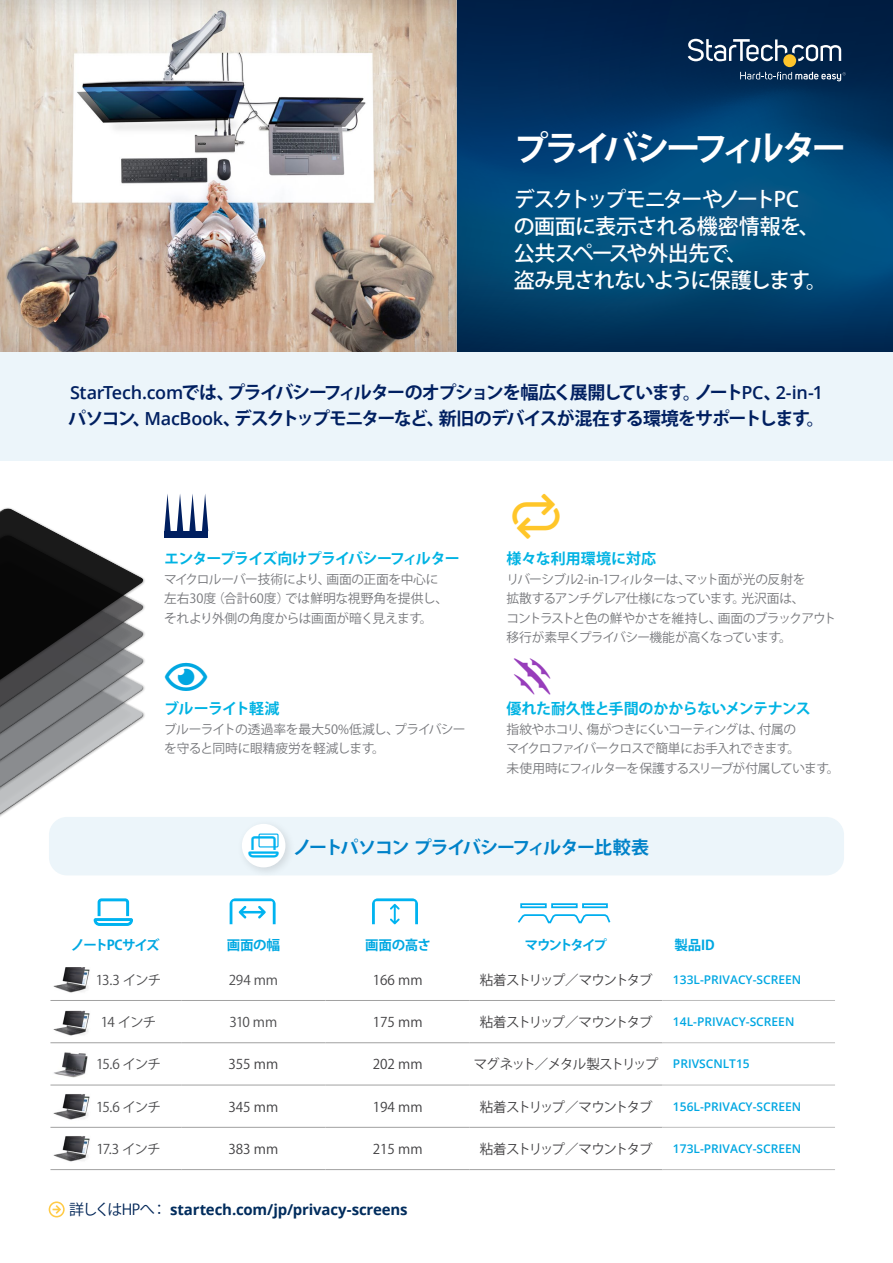
<style>
.page{position:relative;width:893px;height:1263px;background:#fff}
.page>*{position:absolute;margin:0;border:0;box-sizing:border-box;transform-origin:0 0}
.t1{font:700 34.5px "Koz Go Pr 6 N";letter-spacing:-.125em;color:#fff}
.t2{font:500 21px/27px "Koz Go Pr 6 N";letter-spacing:-.05em;color:#fff}
.t3{font:700 18px/25.5px "Koz Go Pr 6 N";letter-spacing:-.08em;color:#001f60}
.t4{font:700 18px "Koz Go Pr 6 N";letter-spacing:-.075em;color:#0082c9}
.t5{font:700 15px "Open Sans";letter-spacing:-.015em;color:#002c5d}
.t6{font:700 15px "Koz Go Pr 6 N";letter-spacing:-.035em;color:#00b3e3}
.t7{font:700 15px "Koz Go Pr 6 N";letter-spacing:-.06em;color:#00b3e3}
.t8{font:700 15px "Koz Go Pr 6 N";color:#00b3e3}
.t9{font:13.5px "Koz Go Pr 6 N";letter-spacing:-.12em;color:#414042}
.t10{font:13.5px "Koz Go Pr 6 N";letter-spacing:-.065em;color:#4c4c4e}
.t11{font:13.5px "Koz Go Pr 6 N";letter-spacing:-.07em;color:#414042}
.t12{font:13.5px "Koz Go Pr 6 N";letter-spacing:-.09em;color:#414042}
.t13{font:700 13.5px "Koz Go Pr 6 N";letter-spacing:-.06em;color:#00a8e2}
.t14{font:700 13.5px "Koz Go Pr 6 N";letter-spacing:-.1em;color:#00a8e2}
.t15{font:700 13.5px "Koz Go Pr 6 N";letter-spacing:-.15em;color:#00a8e2}
.t16{font:12.75px/19.5px "Koz Go Pr 6 N";letter-spacing:-.045em;color:#76777b}
.t17{font:12.75px/19.5px "Koz Go Pr 6 N";letter-spacing:-.025em;color:#76777b}
.t18{font:600 12px "Open Sans";color:#00a7e2}
.s1{font-family:"Open Sans";font-weight:600}
.s2{font-family:"Open Sans";font-weight:600;font-size:12px;color:#00a7e2}
.s3{font-family:"Koz Go Pr 6 N";font-weight:400;color:#002557}
</style>
<div class="page">
<svg style="left:469px;top:0;width:424px;height:352px;background:#003c69"></svg>
<div style="left:49px;top:817px;width:795px;height:58px;background:#ecf5fa;border-radius:18px"></div>
<svg style="left:740px;top:72px;width:106px;height:10px"></svg>
<svg style="left:688px;top:39px;width:153px;height:22px"></svg>
<div style="left:783px;top:54px;width:13px;height:13px;background:#ffc52b;border-radius:50%"></div>
<svg style="left:230px;top:898px;width:46px;height:26px"></svg>
<svg style="left:372px;top:898px;width:46px;height:26px"></svg>
<hr style="left:50px;top:1000px;width:131px;height:1px;background:#a1a1a1">
<hr style="left:181px;top:1000px;width:144px;height:1px;background:#a1a1a1">
<hr style="left:325px;top:1000px;width:145px;height:1px;background:#a1a1a1">
<hr style="left:470px;top:1000px;width:192px;height:1px;background:#a1a1a1">
<hr style="left:50px;top:1042px;width:131px;height:1px;background:#a1a1a1">
<hr style="left:181px;top:1042px;width:144px;height:1px;background:#a1a1a1">
<hr style="left:325px;top:1042px;width:145px;height:1px;background:#a1a1a1">
<hr style="left:470px;top:1042px;width:192px;height:1px;background:#a1a1a1">
<hr style="left:50px;top:1085px;width:131px;height:1px;background:#a1a1a1">
<hr style="left:181px;top:1085px;width:144px;height:1px;background:#a1a1a1">
<hr style="left:325px;top:1085px;width:145px;height:1px;background:#a1a1a1">
<hr style="left:470px;top:1085px;width:192px;height:1px;background:#a1a1a1">
<hr style="left:50px;top:1127px;width:131px;height:1px;background:#a1a1a1">
<hr style="left:181px;top:1127px;width:144px;height:1px;background:#a1a1a1">
<hr style="left:325px;top:1127px;width:145px;height:1px;background:#a1a1a1">
<hr style="left:470px;top:1127px;width:192px;height:1px;background:#a1a1a1">
<hr style="left:50px;top:1169px;width:131px;height:1px;background:#a1a1a1">
<hr style="left:181px;top:1169px;width:144px;height:1px;background:#a1a1a1">
<hr style="left:325px;top:1169px;width:145px;height:1px;background:#a1a1a1">
<hr style="left:470px;top:1169px;width:192px;height:1px;background:#a1a1a1">
<hr style="left:662px;top:1000px;width:173px;height:1px;background:#bdbdbd">
<hr style="left:662px;top:1042px;width:173px;height:1px;background:#bdbdbd">
<hr style="left:662px;top:1085px;width:173px;height:1px;background:#bdbdbd">
<hr style="left:662px;top:1127px;width:173px;height:1px;background:#bdbdbd">
<hr style="left:662px;top:1169px;width:173px;height:1px;background:#bdbdbd">
<img style="left:53px;top:967px;width:37px;height:26px">
<img style="left:53px;top:1010px;width:37px;height:26px">
<img style="left:54px;top:1052px;width:34px;height:26px">
<img style="left:53px;top:1094px;width:37px;height:26px">
<img style="left:53px;top:1136px;width:37px;height:26px">
<svg style="left:517px;top:914px;width:94px;height:10px"></svg>
<div style="left:520px;top:903px;width:27px;height:5px;border:2px solid #00aeef"></div>
<div style="left:551px;top:903px;width:27px;height:5px;border:2px solid #00aeef"></div>
<div style="left:582px;top:903px;width:26px;height:5px;border:2px solid #00aeef"></div>
<svg style="left:93px;top:916px;width:40px;height:10px"></svg>
<svg style="left:97px;top:898px;width:33px;height:18px"></svg>
<svg style="left:0;top:512px;width:179px;height:298px"></svg>
<svg style="left:164px;top:494px;width:7px;height:37px"></svg>
<svg style="left:177px;top:494px;width:6px;height:37px"></svg>
<svg style="left:202px;top:494px;width:6px;height:37px"></svg>
<svg style="left:189px;top:494px;width:7px;height:37px"></svg>
<div style="left:164px;top:531px;width:44px;height:6px;background:#001f60"></div>
<div style="left:236px;top:818px;width:60px;height:60px;background:#000;opacity:.12"></div>
<div style="left:242px;top:824px;width:43px;height:43px;background:#fff;border-radius:50%"></div>
<div style="left:258px;top:833px;width:21px;height:14px;border:1px solid #00aeef"></div>
<svg style="left:49px;top:1201px;width:16px;height:16px"></svg>
<div style="left:0;top:0;width:469px;height:355px;background:#000;opacity:.11"></div>
<div style="left:0;top:352px;width:893px;height:108px;background:#ecf5fa"></div>
<svg style="left:165px;top:663px;width:14px;height:28px"></svg>
<svg style="left:258px;top:836px;width:21px;height:12px"></svg>
<h1 class="t1" style="left:514px;top:129px;width:334px">プライバシーフィルター</h1>
<h2 class="t2" style="left:514px;top:187px;width:315px">デスクトップモニターやノートPC<br>の画面に表示される機密情報を、公共スペースや外出先で、<br>盗み見されないように保護します。</h2>
<h3 class="t3" style="left:68px;top:380px;width:758px"><span class="s1">StarTech.com</span>では、プライバシーフィルターのオプションを幅広く展開しています。ノート<span class="s1">PC</span>、<span class="s1">2-in-1</span>パソコン、<span class="s1">MacBook</span>、デスクトップモニターなど、新旧のデバイスが混在する環境をサポートします。</h3>
<p class="t7" style="left:164px;top:550px;width:297px">エンタープライズ向けプライバシーフィルター</p>
<p class="t17" style="left:164px;top:569px;width:285px">マイクロルーバー技術により、画面の正面を中心に左右30度（合計60度）では鮮明な視野角を提供し、それより外側の角度からは画面が暗く見えます。</p>
<p class="t6" style="left:164px;top:700px;width:117px">ブルーライト軽減</p>
<p class="t16" style="left:164px;top:719px;width:303px">ブルーライトの透過率を最大50%低減し、プライバシーを守ると同時に眼精疲労を軽減します。</p>
<p class="t8" style="left:506px;top:550px;width:151px">様々な利用環境に対応</p>
<p class="t16" style="left:506px;top:569px;width:331px">リバーシブル2-in-1フィルターは、マット面が光の反射を<br>拡散するアンチグレア仕様になっています。光沢面は、<br>コントラストと色の鮮やかさを維持し、画面のブラックアウト移行が素早くプライバシー機能が高くなっています。</p>
<p class="t6" style="left:506px;top:700px;width:306px">優れた耐久性と手間のかからないメンテナンス</p>
<p class="t16" style="left:506px;top:719px;width:335px">指紋やホコリ、傷がつきにくいコーティングは、付属の<br>マイクロファイバークロスで簡単にお手入れできます。<br>未使用時にフィルターを保護するスリーブが付属しています。</p>
<h3 class="t4" style="left:294px;top:837px;width:357px">ノートパソコン プライバシーフィルター比較表</h3>
<p class="t14" style="left:71px;top:937px;width:90px">ノートPCサイズ</p>
<p class="t13" style="left:227px;top:937px;width:55px">画面の幅</p>
<p class="t13" style="left:365px;top:937px;width:68px">画面の高さ</p>
<p class="t15" style="left:525px;top:937px;width:84px">マウントタイプ</p>
<p class="t13" style="left:674px;top:937px;width:42px">製品ID</p>
<p class="t10" style="left:96px;top:972px;width:67px">13.3 インチ</p>
<p class="t10" style="left:229px;top:972px;width:51px">294 mm</p>
<p class="t11" style="left:373px;top:972px;width:51px">166 mm</p>
<p class="t9" style="left:480px;top:972px;width:174px">粘着ストリップ／マウントタブ</p>
<p class="t18" style="left:673px;top:971px;width:130px">133L-PRIVACY-SCREEN</p>
<p class="t10" style="left:101px;top:1014px;width:57px">14 インチ</p>
<p class="t10" style="left:229px;top:1014px;width:49px">310 mm</p>
<p class="t11" style="left:373px;top:1014px;width:51px">175 mm</p>
<p class="t9" style="left:480px;top:1014px;width:174px">粘着ストリップ／マウントタブ</p>
<p class="t18" style="left:673px;top:1013px;width:123px">14L-PRIVACY-SCREEN</p>
<p class="t10" style="left:96px;top:1057px;width:66px">15.6 インチ</p>
<p class="t11" style="left:228px;top:1057px;width:51px">355 mm</p>
<p class="t11" style="left:373px;top:1057px;width:51px">202 mm</p>
<p class="t12" style="left:474px;top:1057px;width:277px">マグネット／メタル製ストリップ <span class="s2">PRIVSCNLT15</span></p>
<p class="t10" style="left:96px;top:1099px;width:66px">15.6 インチ</p>
<p class="t11" style="left:228px;top:1099px;width:51px">345 mm</p>
<p class="t11" style="left:373px;top:1099px;width:51px">194 mm</p>
<p class="t9" style="left:480px;top:1099px;width:174px">粘着ストリップ／マウントタブ</p>
<p class="t18" style="left:673px;top:1098px;width:130px">156L-PRIVACY-SCREEN</p>
<p class="t10" style="left:97px;top:1141px;width:65px">17.3 インチ</p>
<p class="t11" style="left:228px;top:1141px;width:51px">383 mm</p>
<p class="t11" style="left:373px;top:1141px;width:51px">215 mm</p>
<p class="t9" style="left:480px;top:1141px;width:174px">粘着ストリップ／マウントタブ</p>
<p class="t18" style="left:673px;top:1140px;width:130px">173L-PRIVACY-SCREEN</p>
<p class="t5" style="left:69px;top:1198px;width:340px"><span class="s3">詳しくはHPへ：</span> startech.com/jp/privacy-screens</p>
</div>
